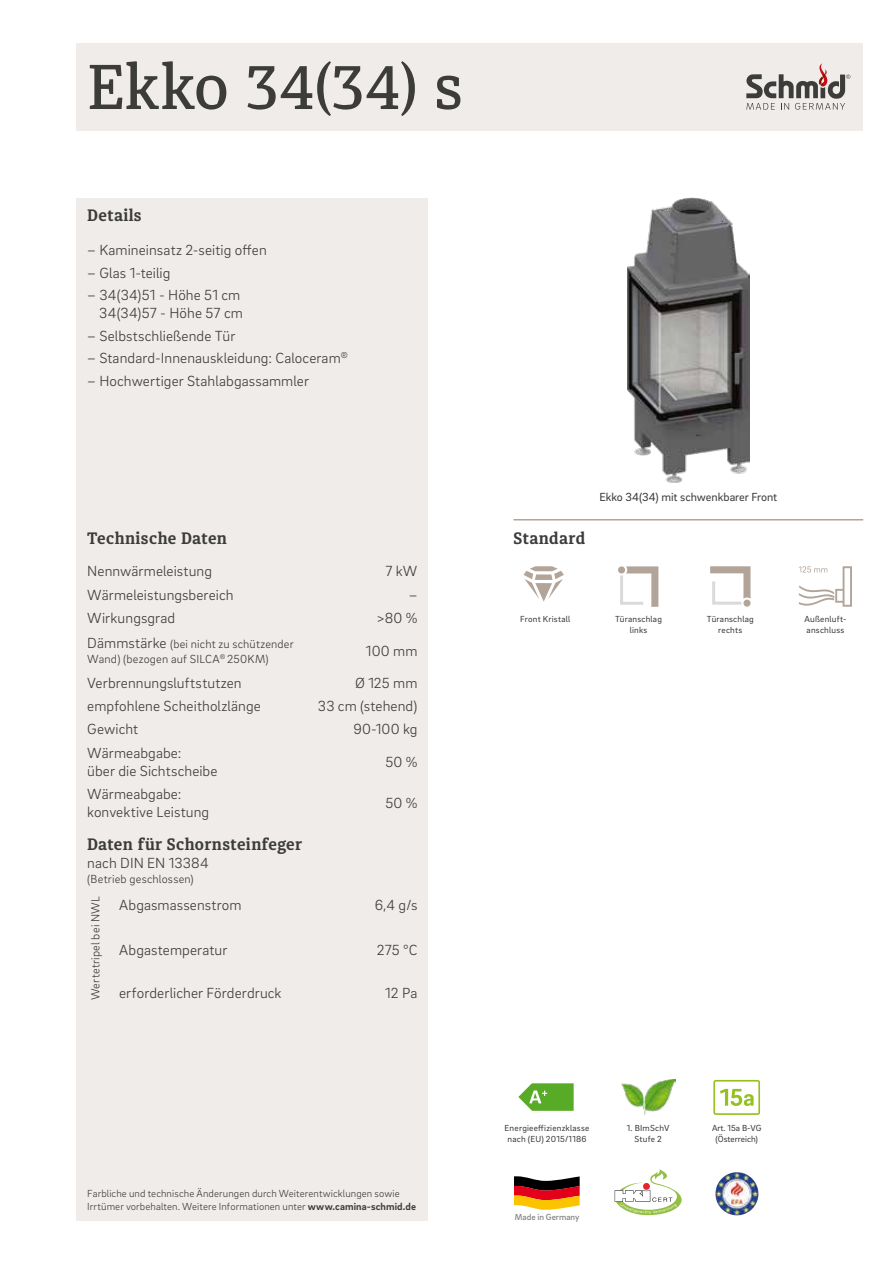
<style>
.page{position:relative;width:893px;height:1263px;background:#fff}
.page>*{position:absolute;margin:0;border:0;box-sizing:border-box;transform-origin:0 0}
.t1{font:500 63px "Diaria Pro";letter-spacing:-.015em;color:#3c3c3b}
.t2{font:700 16.5px "Diaria Pro";letter-spacing:.025em;color:#3c3c3b}
.t3{font:300 15px/23.2px "Brix Sans";letter-spacing:.005em;color:#3c3c3b;text-align:right}
.t4{font:300 12px/14.4px "Brix Sans";letter-spacing:.015em;color:#3c3c3b}
.t5{font:12px "Brix Sans";color:#3c3c3b}
.t6{font:300 10.5px/12.6px "Brix Sans";letter-spacing:.01em;color:#3c3c3b}
.t7{font:9px/10.8px "Brix Sans";letter-spacing:.025em;color:#3c3c3b;text-align:center}
.t8{font:9px/10.8px "Brix Sans";color:#3c3c3b;text-align:center}
.t9{font:500 9px "Brix Sans";color:#878787}
.s1{font-size:15px}
.s2{font-weight:700}
</style>
<div class="page">
<div style="left:77px;top:198px;width:351px;height:1022px;background:#efecea"></div>
<div style="left:77px;top:43px;width:786px;height:87px;background:#efecea"></div>
<svg style="left:746px;top:63px;width:104px;height:47px"></svg>
<img style="left:621px;top:1080px;width:54px;height:35px">
<svg style="left:713px;top:1080px;width:47px;height:35px"></svg>
<img style="left:716px;top:1172px;width:21px;height:16px">
<svg style="left:514px;top:1176px;width:66px;height:34px;background:#af6030"></svg>
<svg style="left:615px;top:1169px;width:67px;height:46px"></svg>
<svg style="left:710px;top:566px;width:40px;height:39px"></svg>
<div style="left:743px;top:600px;width:7px;height:7px;background:#b2a499;border-radius:50%"></div>
<svg style="left:620px;top:566px;width:38px;height:41px"></svg>
<div style="left:618px;top:566px;width:7px;height:7px;background:#b2a499;border-radius:50%"></div>
<img style="left:627px;top:198px;width:123px;height:284px">
<svg style="left:523px;top:566px;width:41px;height:36px"></svg>
<svg style="left:799px;top:566px;width:53px;height:41px"></svg>
<hr style="left:513px;top:519px;width:350px;height:1px;background:#b2a499">
<svg style="left:518px;top:1083px;width:56px;height:28px;background:#79bc52"></svg>
<h1 class="t1" style="left:87px;top:49px;width:378px">Ekko 34(34) s</h1>
<p class="t2" style="left:87px;top:205px;width:56px">Details</p>
<p class="t3" style="left:87px;top:238px;width:181px">– Kamineinsatz 2-seitig offen</p>
<p class="t3" style="left:87px;top:261px;width:85px">– Glas 1-teilig</p>
<p class="t3" style="left:87px;top:286px;width:157px;line-height:18px">– 34(34)51 - Höhe 51 cm<br>34(34)57 - Höhe 57 cm</p>
<p class="t3" style="left:87px;top:324px;width:150px">– Selbstschließende Tür</p>
<p class="t3" style="left:87px;top:346px;width:262px">– Standard-Innenauskleidung: Caloceram<sup>®</sup></p>
<p class="t3" style="left:87px;top:369px;width:223px">– Hochwertiger Stahlabgassammler</p>
<p class="t2" style="left:87px;top:528px;width:141px">Technische Daten</p>
<p class="t3" style="left:87px;top:559px;width:148px;text-align:left">Nennwärmeleistung<br>Wärmeleistungsbereich<br>Wirkungsgrad</p>
<p class="t4" style="left:87px;top:637px;width:208px"><span class="s1">Dämmstärke</span> (bei nicht zu schützender<br>Wand) (bezogen auf SILCA<sup>®</sup> 250KM)</p>
<p class="t3" style="left:87px;top:670px;width:175px;text-align:left">Verbrennungsluftstutzen empfohlene Scheitholzlänge<br>Gewicht<br>Wärmeabgabe:</p>
<p class="t3" style="left:87px;top:758px;width:132px;text-align:left">über die Sichtscheibe<br>Wärmeabgabe:</p>
<p class="t3" style="left:87px;top:799px;width:123px">konvektive Leistung</p>
<p class="t2" style="left:87px;top:834px;width:216px">Daten für Schornsteinfeger</p>
<p class="t3" style="left:87px;top:851px;width:123px">nach DIN EN 13384</p>
<p class="t4" style="left:87px;top:871px;width:108px">(Betrieb geschlossen)</p>
<p class="t4" style="left:88px;top:1000px;width:105px;rotate:-90deg">Wertetripel bei NWL</p>
<p class="t3" style="left:119px;top:893px;width:124px">Abgasmassenstrom</p>
<p class="t3" style="left:119px;top:937px;width:110px">Abgastemperatur</p>
<p class="t3" style="left:119px;top:980px;width:164px">erforderlicher Förderdruck</p>
<p class="t3" style="left:376px;top:559px;width:43px">7 kW –<br>&gt;80 %</p>
<p class="t3" style="left:355px;top:634px;width:64px;line-height:32.2px">100 mm<br>Ø 125 mm</p>
<p class="t3" style="left:318px;top:694px;width:101px">33 cm (stehend)<br>90-100 kg</p>
<p class="t3" style="left:385px;top:749px;width:34px">50 %</p>
<p class="t3" style="left:385px;top:790px;width:34px">50 %</p>
<p class="t3" style="left:375px;top:893px;width:44px">6,4 g/s</p>
<p class="t3" style="left:377px;top:937px;width:42px">275 °C</p>
<p class="t3" style="left:385px;top:980px;width:34px">12 Pa</p>
<p class="t2" style="left:513px;top:528px;width:73px">Standard</p>
<p class="t5" style="left:599px;top:490px;width:179px">Ekko 34(34) mit schwenkbarer Front</p>
<p class="t7" style="left:615px;top:613px;width:48px">Türanschlag links</p>
<p class="t7" style="left:707px;top:613px;width:48px">Türanschlag rechts</p>
<p class="t7" style="left:520px;top:614px;width:52px">Front Kristall</p>
<p class="t7" style="left:804px;top:614px;width:44px;text-align:left">Außenluft&shy;anschluss</p>
<p class="t6" style="left:87px;top:1187px;width:330px">Farbliche und technische Änderungen durch Weiterentwicklungen sowie<br>Irrtümer vorbehalten. Weitere Informationen unter <span class="s2">www.camina-schmid.de</span></p>
<p class="t7" style="left:505px;top:1122px;width:86px">Energieeffizienzklasse nach (EU) 2015/1186</p>
<p class="t9" style="left:515px;top:1211px;width:66px">Made in Germany</p>
<p class="t7" style="left:627px;top:1122px;width:44px">1. BImSchV<br>Stufe 2</p>
<p class="t8" style="left:712px;top:1122px;width:51px">Art. 15a B-VG (Österreich)</p>
</div>
